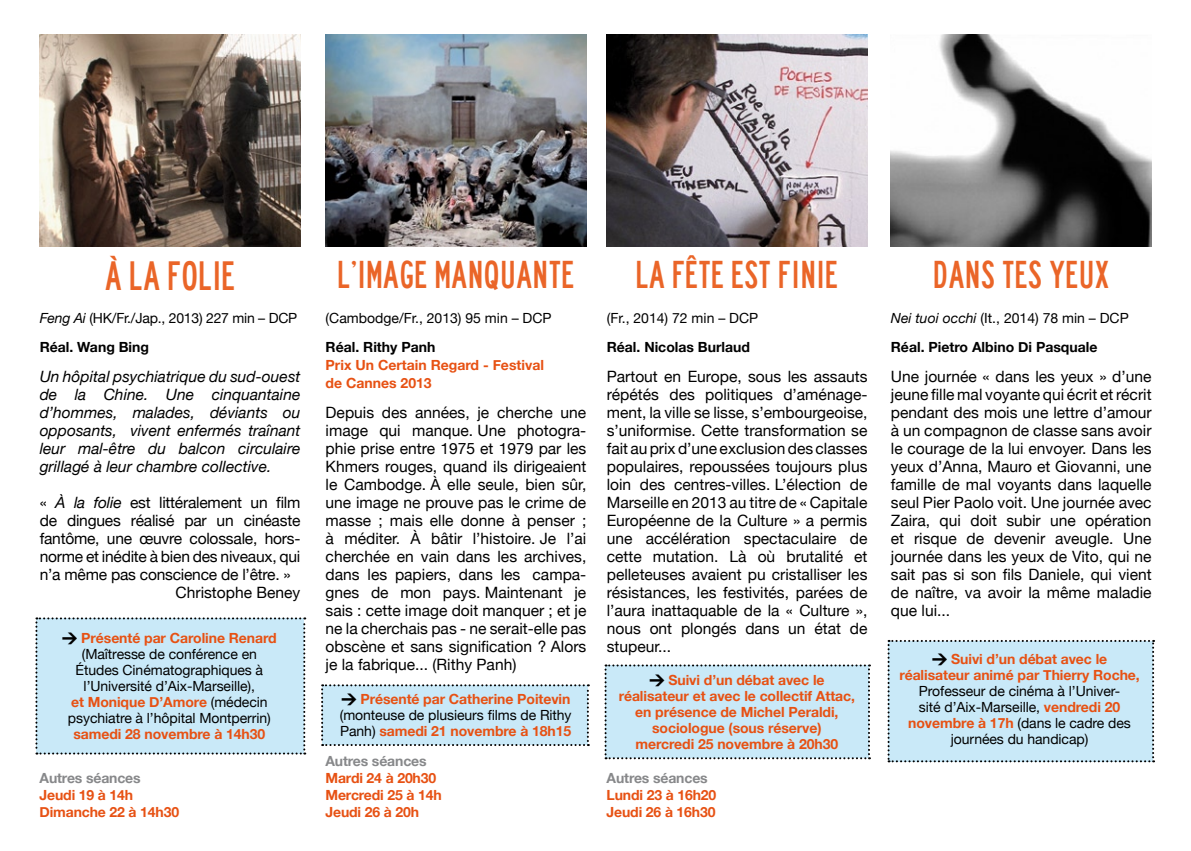
<style>
.page{position:relative;width:1191px;height:851px;background:#fff}
.page>*{position:absolute;margin:0;border:0;box-sizing:border-box;transform-origin:0 0}
.t1{font:38px "lanea";color:#ea6528}
.t2{font:36px "lanea";letter-spacing:-.005em;color:#ea6528}
.t3{font:15.6px/18px "Helvetica Neue";color:#000;text-align:justify}
.t4{font:italic 15.6px/18px "Helvetica Neue";color:#000;text-align:justify}
.t5{font:700 14px/16px "Helvetica Neue";letter-spacing:-.005em;color:#e75113}
.t6{font:14px/16px "Helvetica Neue";letter-spacing:-.005em;color:#000;text-align:center}
.t7{font:700 14px "Helvetica Neue";color:#000}
.t8{font:700 14px "Helvetica Neue";letter-spacing:-.01em;color:#87888a}
.s1{font-style:italic}
.s2{font-weight:700}
.s3{font-family:"DIN";font-weight:900;font-size:15.6px}
.s4{font-weight:700;color:#e75113}
.s5{font-family:"DIN";font-weight:900;font-size:15.6px;color:#000}
.s6{font-weight:400;color:#000}
</style>
<div class="page">
<img style="left:40px;top:34px;width:260px;height:213px">
<div style="left:35px;top:617px;width:270px;height:137px;background:#c9e9f8"></div>
<img style="left:326px;top:34px;width:260px;height:213px">
<img style="left:607px;top:34px;width:260px;height:213px">
<img style="left:891px;top:34px;width:260px;height:213px">
<svg style="left:321px;top:684px;width:268px;height:62px;background:#c5e3f1"></svg>
<div style="left:604px;top:664px;width:266px;height:95px;background:#c9e9f8"></div>
<div style="left:887px;top:640px;width:267px;height:122px;background:#c9e9f8"></div>
<h1 class="t1" style="left:105px;top:253px;width:91px">À LA FOLIE</h1>
<p class="t6" style="left:40px;top:303px;width:259px;line-height:29px;text-align:left"><span class="s1">Feng Ai</span> (HK/Fr./Jap., 2013) 227 min – DCP<br><span class="s2">Réal. Wang Bing</span></p>
<p class="t4" style="left:40px;top:367px;width:262px">Un hôpital psychiatrique du sud-ouest de la Chine. Une cinquantaine d’hommes, malades, déviants ou opposants, vivent enfermés traînant leur mal-être du balcon circulaire grillagé à leur chambre collective.</p>
<p class="t3" style="left:40px;top:493px;width:262px">« <span class="s1">À la folie</span> est littéralement un film</p>
<p class="t3" style="left:40px;top:511px;width:262px">de dingues réalisé par un cinéaste</p>
<p class="t3" style="left:40px;top:529px;width:262px">fantôme, une œuvre colossale, hors-</p>
<p class="t3" style="left:40px;top:547px;width:262px">norme et inédite à bien des niveaux, qui</p>
<p class="t3" style="left:40px;top:565px;width:253px">n’a même pas conscience de l’être. »</p>
<p class="t3" style="left:176px;top:583px;width:126px">Christophe Beney</p>
<p class="t6" style="left:62px;top:629px;width:216px"><span class="s3">&gt;</span> <span class="s4">Présenté par Caroline Renard </span>(Maîtresse de conférence en<br>Études Cinématographiques à l’Université d’Aix-Marseille),<br><span class="s4">et Monique D’Amore</span> (médecin psychiatre à l’hôpital Montperrin)</p>
<p class="t5" style="left:73px;top:725px;width:193px">samedi 28 novembre à 14h30</p>
<p class="t8" style="left:40px;top:769px;width:103px">Autres séances</p>
<p class="t5" style="left:40px;top:786px;width:141px;line-height:17px">Jeudi 19 à 14h<br>Dimanche 22 à 14h30</p>
<h2 class="t2" style="left:337px;top:252px;width:114px">L’IMAGE MANQUANTE</h2>
<h2 class="t2" style="left:636px;top:252px;width:167px">LA FÊTE EST FINIE</h2>
<h2 class="t2" style="left:933px;top:252px;width:178px">DANS TES YEUX</h2>
<p class="t6" style="left:326px;top:310px;width:227px">(Cambodge/Fr., 2013) 95 min – DCP</p>
<p class="t6" style="left:607px;top:310px;width:153px">(Fr., 2014) 72 min – DCP</p>
<p class="t6" style="left:891px;top:310px;width:239px"><span class="s1">Nei tuoi occhi</span> (It., 2014) 78 min – DCP</p>
<p class="t7" style="left:326px;top:338px;width:111px">Réal. Rithy Panh</p>
<p class="t5" style="left:326px;top:356px;width:220px;line-height:18px">Prix Un Certain Regard - Festival de Cannes 2013</p>
<p class="t3" style="left:326px;top:403px;width:262px">Depuis des années, je cherche une image qui manque. Une photogra&shy;phie prise entre 1975 et 1979 par les Khmers rouges, quand ils dirigeaient le Cambodge. À elle seule, bien sûr, une image ne prouve pas le crime de masse ; mais elle donne à penser ; à méditer. À bâtir l’histoire. Je l’ai cherchée en vain dans les archives, dans les papiers, dans les campa&shy;gnes de mon pays. Maintenant je sais : cette image doit manquer ; et je ne la cherchais pas - ne serait-elle pas obscène et sans signification ? Alors je la fabrique... (Rithy Panh)</p>
<p class="t7" style="left:607px;top:338px;width:145px">Réal. Nicolas Burlaud</p>
<p class="t3" style="left:607px;top:367px;width:262px">Partout en Europe, sous les assauts répétés des politiques d’aménage&shy;ment, la ville se lisse, s’embourgeoise, s’uniformise. Cette transformation se fait au prix d’une exclusion des classes populaires, repoussées toujours plus loin des centres-villes. L’élection de Marseille en 2013 au titre de « Capitale Européenne de la Culture » a permis une accélération spectaculaire de cette mutation. Là où brutalité et pelleteuses avaient pu cristalliser les résistances, les festivités, parées de l’aura inattaquable de la « Culture », nous ont plongés dans un état de stupeur...</p>
<p class="t7" style="left:891px;top:338px;width:208px">Réal. Pietro Albino Di Pasquale</p>
<p class="t3" style="left:891px;top:367px;width:262px">Une journée « dans les yeux » d’une jeune fille mal voyante qui écrit et récrit pendant des mois une lettre d’amour à un compagnon de classe sans avoir le courage de la lui envoyer. Dans les yeux d’Anna, Mauro et Giovanni, une famille de mal voyants dans laquelle seul Pier Paolo voit. Une journée avec Zaira, qui doit subir une opération et risque de devenir aveugle. Une journée dans les yeux de Vito, qui ne sait pas si son fils Daniele, qui vient de naître, va avoir la même maladie que lui...</p>
<p class="t5" style="left:899px;top:650px;width:242px;text-align:center"><span class="s5">&gt;</span> Suivi d’un débat avec le réalisateur animé par Thierry Roche,</p>
<p class="t6" style="left:908px;top:682px;width:224px">Professeur de cinéma à l’Univer&shy;sité d’Aix-Marseille, <span class="s4">vendredi 20 novembre à 17h</span> (dans le cadre des journées du handicap)</p>
<p class="t5" style="left:618px;top:671px;width:238px;text-align:center"><span class="s5">&gt;</span> Suivi d’un débat avec le réalisateur et avec le collectif Attac, en présence de Michel Peraldi, sociologue (sous réserve)<br>mercredi 25 novembre à 20h30</p>
<p class="t5" style="left:340px;top:690px;width:233px;text-align:justify"><span class="s5">&gt;</span> Présenté par Catherine Poitevin <span class="s6">(monteuse de plusieurs films de Rithy Panh)</span> samedi 21 novembre à 18h15</p>
<p class="t8" style="left:325px;top:752px;width:103px">Autres séances</p>
<p class="t5" style="left:325px;top:769px;width:118px;line-height:17px">Mardi 24 à 20h30<br>Mercredi 25 à 14h<br>Jeudi 26 à 20h</p>
<p class="t8" style="left:606px;top:769px;width:103px">Autres séances</p>
<p class="t5" style="left:606px;top:786px;width:111px;line-height:17px">Lundi 23 à 16h20<br>Jeudi 26 à 16h30</p>
</div>
